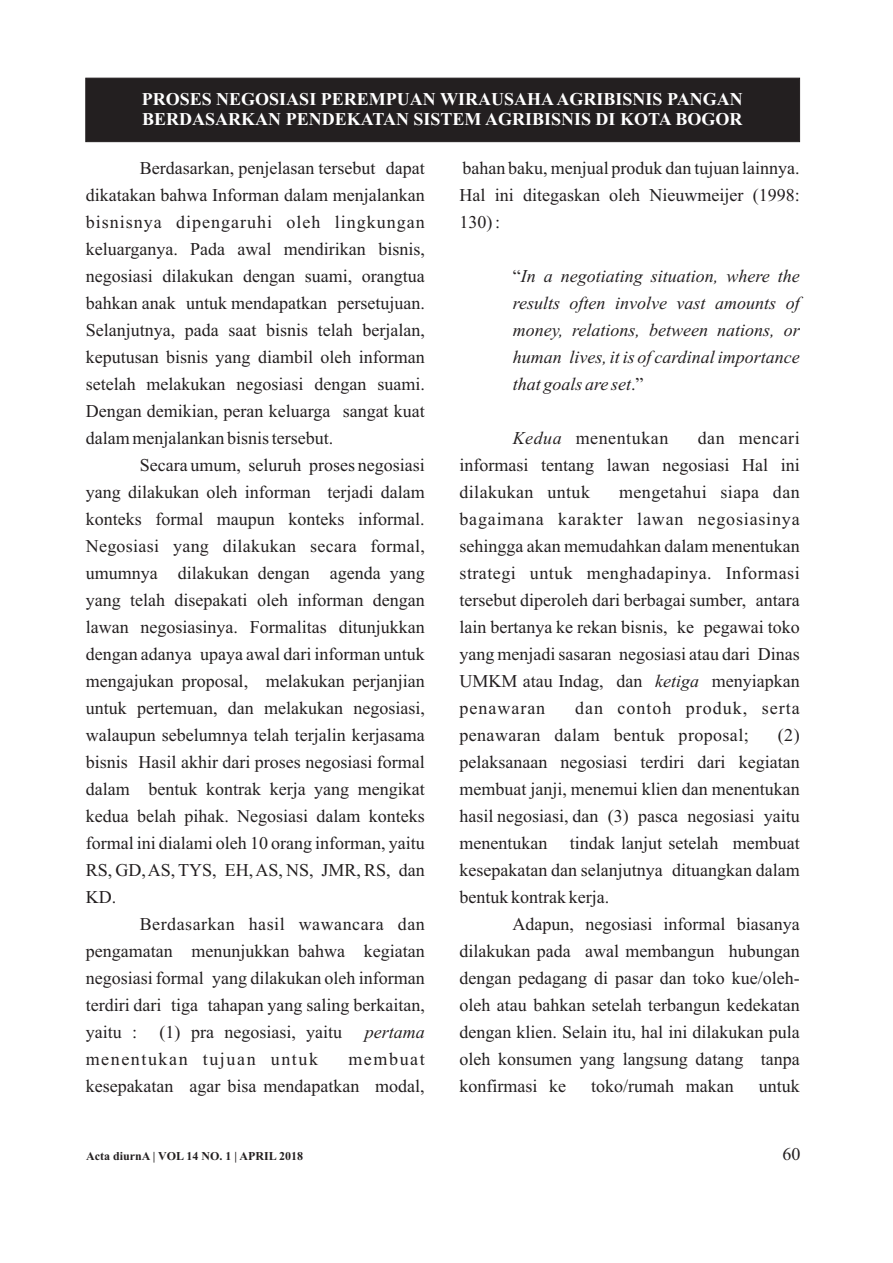
<style>
.page{position:relative;width:893px;height:1263px;background:#fff}
.page>*{position:absolute;margin:0;border:0;box-sizing:border-box;transform-origin:0 0}
.t1{font:18px/27px "Times New Roman";color:#231f20;text-align:justify}
.t2{font:italic 18px/27px "Times New Roman";color:#231f20;text-align:justify}
.t3{font:700 18px/20px "Times New Roman";color:#fff}
.t4{font:18px/27px "Times New Roman";letter-spacing:.02em;color:#231f20}
.t5{font:18px "Times New Roman";letter-spacing:.085em;color:#231f20}
.t6{font:18px "Times New Roman";letter-spacing:.03em;color:#231f20}
.t7{font:700 12px "Times New Roman";color:#231f20}
.s1{font-style:normal}
.s2{font-style:italic}
</style>
<div class="page">
<div style="left:85px;top:77px;width:715px;height:65px;background:#231f20"></div>
<p class="t3" style="left:142px;top:91px;width:602px">PROSES NEGOSIASI PEREMPUAN WIRAUSAHAAGRIBISNIS PANGAN<br>BERDASARKAN PENDEKATAN SISTEM AGRIBISNIS DI KOTA BOGOR</p>
<p class="t1" style="left:86px;top:156px;width:341px;text-indent:54px">Berdasarkan, penjelasan tersebut dapat dikatakan bahwa Informan dalam menjalankan bisnisnya dipengaruhi oleh lingkungan keluarganya. Pada awal mendirikan bisnis, negosiasi dilakukan dengan suami, orangtua bahkan anak untuk mendapatkan persetujuan.<br>Selanjutnya, pada saat bisnis telah berjalan, keputusan bisnis yang diambil oleh informan setelah melakukan negosiasi dengan suami.<br>Dengan demikian, peran keluarga sangat kuat dalam menjalankan bisnis tersebut.</p>
<p class="t1" style="left:86px;top:453px;width:341px;text-indent:54px">Secara umum, seluruh proses negosiasi yang dilakukan oleh informan terjadi dalam konteks formal maupun konteks informal.<br>Negosiasi yang dilakukan secara formal, umumnya dilakukan dengan agenda yang yang telah disepakati oleh informan dengan lawan negosiasinya. Formalitas ditunjukkan dengan adanya upaya awal dari informan untuk mengajukan proposal, melakukan perjanjian untuk pertemuan, dan melakukan negosiasi, walaupun sebelumnya telah terjalin kerjasama bisnis Hasil akhir dari proses negosiasi formal dalam bentuk kontrak kerja yang mengikat kedua belah pihak. Negosiasi dalam konteks formal ini dialami oleh 10 orang informan, yaitu RS, GD, AS, TYS, EH, AS, NS, JMR, RS, dan KD.</p>
<p class="t1" style="left:86px;top:912px;width:341px;text-indent:54px">Berdasarkan hasil wawancara dan pengamatan menunjukkan bahwa kegiatan negosiasi formal yang dilakukan oleh informan terdiri dari tiga tahapan yang saling berkaitan, yaitu :</p>
<p class="t1" style="left:160px;top:1020px;width:184px">(1) pra negosiasi, yaitu</p>
<p class="t2" style="left:365px;top:1020px;width:61px">pertama</p>
<p class="t5" style="left:86px;top:1053px;width:234px">menentukan tujuan untuk</p>
<p class="t1" style="left:86px;top:1047px;width:341px;text-align:right">membuat<br>kesepakatan agar bisa mendapatkan modal,</p>
<p class="t7" style="left:86px;top:1152px;width:218px">Acta diurnA | VOL 14 NO. 1 | APRIL 2018</p>
<p class="t1" style="left:459px;top:157px;width:342px">bahan baku, menjual produk dan tujuan lainnya.<br>Hal ini ditegaskan oleh Nieuwmeijer (1998:<br>130) :</p>
<p class="t2" style="left:513px;top:264px;width:289px"><span class="s1">“</span>In a negotiating situation, where the results often involve vast amounts of money, relations, between nations, or human lives, it is of cardinal importance that goals are set<span class="s1">.”</span></p>
<p class="t6" style="left:513px;top:432px;width:157px"><span class="s2">Kedua</span> menentukan</p>
<p class="t1" style="left:459px;top:427px;width:342px;text-indent:238px">dan mencari informasi tentang lawan negosiasi Hal ini dilakukan untuk</p>
<p class="t1" style="left:459px;top:481px;width:342px;text-indent:160px">mengetahui siapa dan bagaimana karakter lawan negosiasinya sehingga akan memudahkan dalam menentukan strategi untuk menghadapinya. Informasi tersebut diperoleh dari berbagai sumber, antara lain bertanya ke rekan bisnis, ke pegawai toko yang menjadi sasaran negosiasi atau dari Dinas UMKM atau Indag, dan <span class="s2">ketiga</span> menyiapkan penawaran</p>
<p class="t4" style="left:459px;top:697px;width:342px;text-indent:116px">dan contoh produk, serta penawaran dalam bentuk proposal;</p>
<p class="t1" style="left:459px;top:724px;width:342px;text-indent:318px">(2) pelaksanaan negosiasi terdiri dari kegiatan membuat janji, menemui klien dan menentukan hasil negosiasi, dan (3) pasca negosiasi yaitu menentukan tindak lanjut setelah membuat kesepakatan dan selanjutnya dituangkan dalam bentuk kontrak kerja.</p>
<p class="t1" style="left:459px;top:913px;width:342px;text-indent:53px">Adapun, negosiasi informal biasanya dilakukan pada awal membangun hubungan dengan pedagang di pasar dan toko kue/oleh&shy;oleh atau bahkan setelah terbangun kedekatan dengan klien. Selain itu, hal ini dilakukan pula oleh konsumen yang langsung datang tanpa konfirmasi ke</p>
<p class="t1" style="left:591px;top:1075px;width:144px">toko/rumah makan</p>
<p class="t1" style="left:759px;top:1075px;width:43px">untuk</p>
<p class="t1" style="left:782px;top:1142px;width:19px">60</p>
</div>
